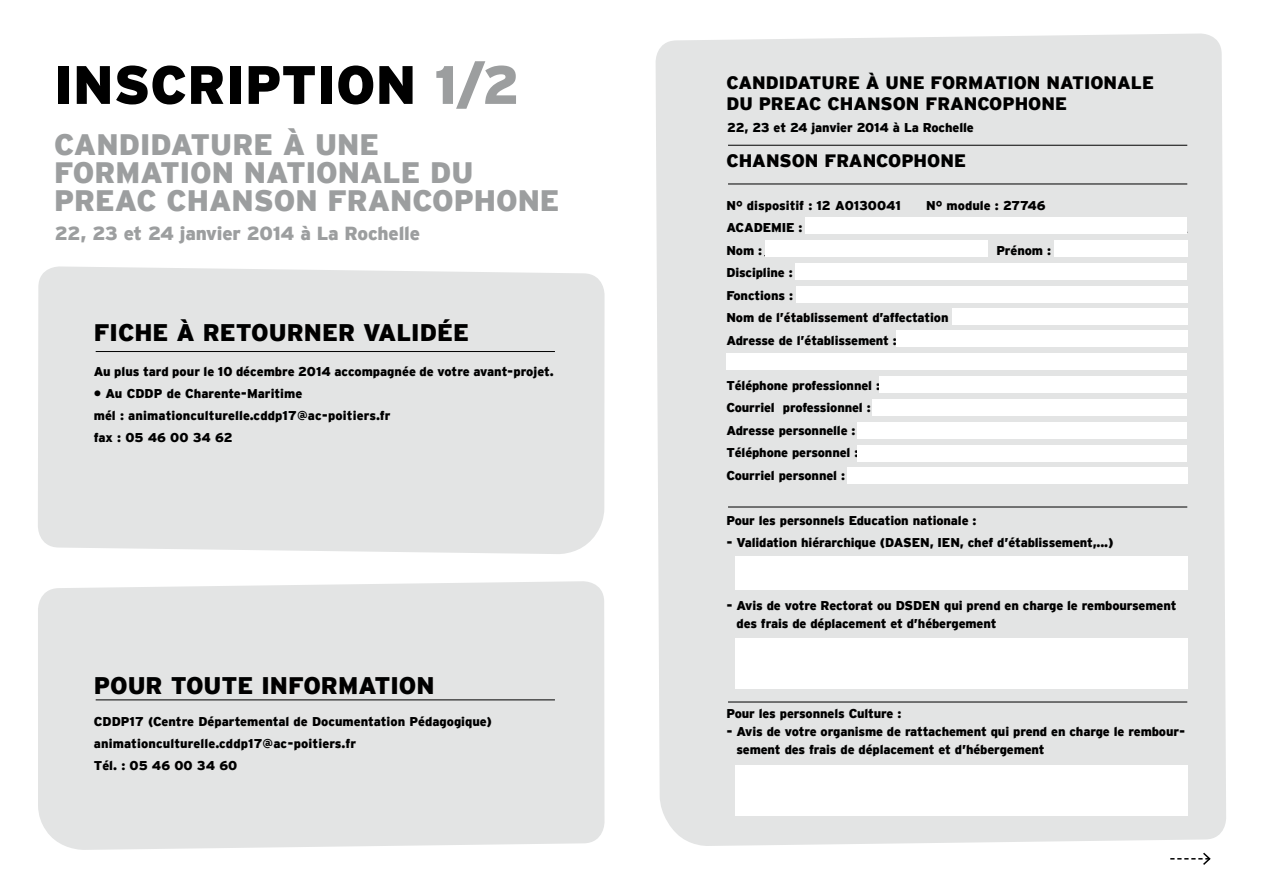
<style>
.page{position:relative;width:1263px;height:893px;background:#fff}
.page>*{position:absolute;margin:0;border:0;box-sizing:border-box;transform-origin:0 0}
.t1{font:900 54px "Interstate";color:#000}
.t2{font:900 29.55px "Interstate";color:#9c9e9f}
.t3{font:900 24px "Interstate";color:#000}
.t4{font:900 18.9px "Interstate";letter-spacing:-.01em;color:#9c9e9f}
.t5{font:900 18px "Interstate";color:#000}
.t6{font:900 12.75px/22.5px "Interstate";letter-spacing:-.01em;color:#000}
.s1{color:#9c9e9f}
</style>
<div class="page">
<div style="left:655px;top:33px;width:571px;height:813px;background:#e3e4e4"></div>
<div style="left:38px;top:266px;width:566px;height:288px;background:#e3e4e4"></div>
<div style="left:38px;top:581px;width:566px;height:269px;background:#e3e4e4"></div>
<hr style="left:728px;top:145px;width:459px;height:1px;background:#000">
<hr style="left:728px;top:184px;width:459px;height:1px;background:#000">
<hr style="left:96px;top:351px;width:459px;height:1px;background:#000">
<hr style="left:96px;top:699px;width:459px;height:1px;background:#000">
<svg style="left:1170px;top:852px;width:41px;height:13px"></svg>
<hr style="left:728px;top:507px;width:459px;height:1px;background:#000">
<div style="left:795px;top:263px;width:392px;height:17px;background:#fff"></div>
<div style="left:796px;top:286px;width:391px;height:16px;background:#fff"></div>
<div style="left:896px;top:331px;width:291px;height:16px;background:#fff"></div>
<div style="left:726px;top:353px;width:461px;height:17px;background:#fff"></div>
<div style="left:879px;top:377px;width:308px;height:16px;background:#fff"></div>
<div style="left:873px;top:399px;width:314px;height:17px;background:#fff"></div>
<div style="left:857px;top:422px;width:330px;height:16px;background:#fff"></div>
<div style="left:857px;top:445px;width:330px;height:16px;background:#fff"></div>
<div style="left:847px;top:467px;width:340px;height:17px;background:#fff"></div>
<div style="left:735px;top:557px;width:452px;height:16px;background:#fff"></div>
<div style="left:735px;top:573px;width:452px;height:16px;background:#fff"></div>
<div style="left:735px;top:639px;width:452px;height:25px;background:#fff"></div>
<div style="left:735px;top:664px;width:452px;height:25px;background:#fff"></div>
<div style="left:735px;top:766px;width:452px;height:25px;background:#fff"></div>
<div style="left:735px;top:791px;width:452px;height:25px;background:#fff"></div>
<div style="left:952px;top:308px;width:235px;height:16px;background:#fff"></div>
<div style="left:765px;top:241px;width:222px;height:16px;background:#fff"></div>
<div style="left:1054px;top:241px;width:133px;height:16px;background:#fff"></div>
<div style="left:805px;top:217px;width:382px;height:16px;background:#fff"></div>
<hr style="left:728px;top:702px;width:459px;height:1px;background:#000">
<h1 class="t1" style="left:54px;top:54px;width:97px">inscr</h1>
<h1 class="t1" style="left:226px;top:54px;width:296px">iption <span class="s1">1/2</span></h1>
<h2 class="t2" style="left:54px;top:128px;width:178px">Candidature</h2>
<h2 class="t2" style="left:283px;top:128px;width:94px">à une</h2>
<h2 class="t2" style="left:54px;top:156px;width:64px">forma</h2>
<h2 class="t2" style="left:160px;top:156px;width:221px">tion nationale</h2>
<h2 class="t2" style="left:430px;top:156px;width:40px">du</h2>
<h2 class="t2" style="left:54px;top:184px;width:295px">PREAC Chanson fra</h2>
<h2 class="t2" style="left:390px;top:184px;width:167px">ncophone</h2>
<h3 class="t4" style="left:55px;top:223px;width:367px">22, 23 et 24 janvier 2014 à La Rochelle</h3>
<h3 class="t3" style="left:94px;top:319px;width:42px">fiche</h3>
<h3 class="t3" style="left:177px;top:319px;width:291px">à retourner validée</h3>
<p class="t6" style="left:94px;top:360px;width:461px">Au plus tard pour le 10 décembre 2014 accompagnée de votre avant-projet.</p>
<p class="t6" style="left:94px;top:382px;width:298px">• Au CDDP de Charente-Maritime<br>mél : animationculturelle.cddp17@ac-poitiers.fr fax : 05 46 00 34 62</p>
<h3 class="t3" style="left:94px;top:672px;width:246px">pour toute informa</h3>
<h3 class="t3" style="left:374px;top:672px;width:62px">tion</h3>
<p class="t6" style="left:94px;top:710px;width:399px">CDD P17 (Centre Départemental de Documentation Pédagogique) animationculturelle.cddp17@ac-poitiers.fr<br>Tél. : 05 46 00 34 60</p>
<h3 class="t5" style="left:726px;top:72px;width:109px">Candidature</h3>
<h3 class="t5" style="left:866px;top:72px;width:104px">à une forma</h3>
<h3 class="t5" style="left:995px;top:72px;width:135px">tion nationale</h3>
<h3 class="t5" style="left:726px;top:94px;width:213px">du PREAC Chanson fra</h3>
<h3 class="t5" style="left:964px;top:94px;width:103px">ncophone</h3>
<p class="t6" style="left:727px;top:116px;width:248px">22, 23 et 24 janvier 2014 à La Rochelle</p>
<h3 class="t5" style="left:726px;top:151px;width:241px">CHANSON FRANCOPHON E</h3>
<p class="t6" style="left:726px;top:194px;width:176px">N° dispositif : 12 A0130041</p>
<p class="t6" style="left:926px;top:194px;width:121px">N° module : 27746</p>
<p class="t6" style="left:726px;top:216px;width:78px">ACADEMIE :<br>Nom :</p>
<p class="t6" style="left:996px;top:239px;width:56px">Prénom :</p>
<p class="t6" style="left:726px;top:261px;width:232px">Discipline :<br>Fonctions :<br>Nom de l’établissement d’affectation :<br>Adresse de l’établissement :</p>
<p class="t6" style="left:726px;top:374px;width:155px">Téléphone professionnel :<br>Courriel professionnel :<br>Adresse personnelle :<br>Téléphone personnel :<br>Courriel personnel :</p>
<p class="t6" style="left:726px;top:509px;width:252px">Pour les personnels Education nationale :</p>
<p class="t6" style="left:726px;top:531px;width:389px">- Validation hiérarchique (DASEN, IEN, chef d’établissement,...)</p>
<p class="t6" style="left:736px;top:596px;width:441px;line-height:18px;text-indent:-10px">- Avis de votre Rectorat ou DSDEN qui prend en charge le remboursement des frais de déplacement et d’hébergement</p>
<p class="t6" style="left:726px;top:702px;width:177px">Pour les personnels Culture :</p>
<p class="t6" style="left:736px;top:722px;width:450px;line-height:18px;text-indent:-10px">- Avis de votre organisme de rattachement qui prend en charge le rembour&shy;sement des frais de déplacement et d’hébergement</p>
</div>
